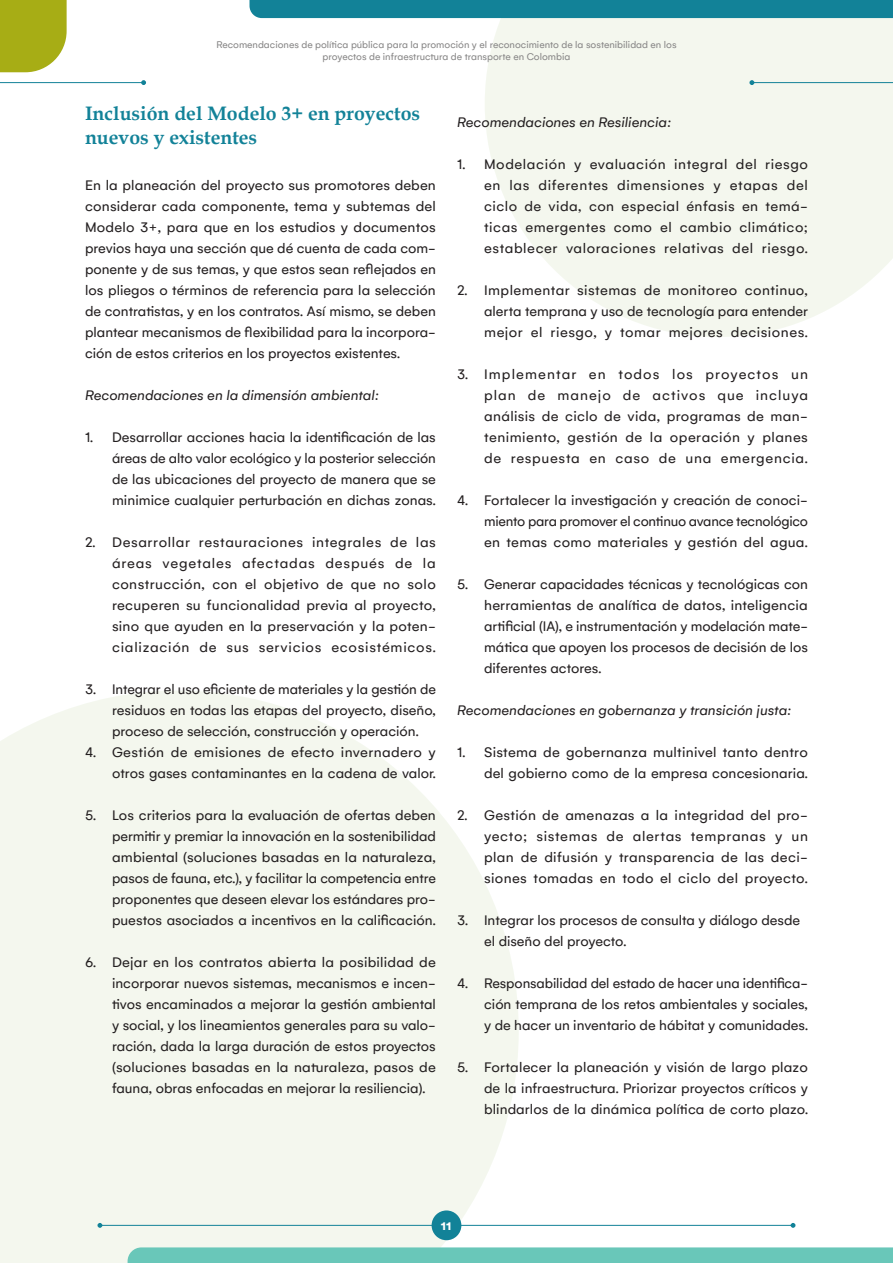
<style>
.page{position:relative;width:893px;height:1263px;background:#fff}
.page>*{position:absolute;margin:0;border:0;box-sizing:border-box;transform-origin:0 0}
.SUB-SUB_PRINCIPAL{font:700 19.5px/23.4px "Book Antiqua";color:#128298}
.PARRAFO{font:15px/21px "Gelion";letter-spacing:.005em;color:#231f20;text-align:justify}
.PARRAFO-2{font:italic 15px "Gelion";color:#231f20}
.t1{font:900 12px "Gelion";color:#fff}
.t2{font:10.5px/12px "Gelion";color:#878686;text-align:center}
</style>
<div class="page">
<svg style="left:485px;top:18px;width:408px;height:319px;background:#f5f7f0"></svg>
<svg style="left:0;top:691px;width:519px;height:572px;background:#f5f7ef"></svg>
<hr style="left:100px;top:1225px;width:693px;height:1px;background:#128298">
<svg style="left:97px;top:1223px;width:5px;height:5px"></svg>
<svg style="left:791px;top:1223px;width:4px;height:5px"></svg>
<div style="left:432px;top:1210px;width:29px;height:30px;background:#128298;border-radius:50%"></div>
<div style="left:128px;top:1247px;width:765px;height:16px;background:#69c7b9"></div>
<svg style="left:0;top:0;width:67px;height:72px;background:#adb327"></svg>
<hr style="left:0;top:82px;width:144px;height:1px;background:#128298">
<svg style="left:141px;top:80px;width:5px;height:5px"></svg>
<hr style="left:752px;top:82px;width:141px;height:1px;background:#128298">
<svg style="left:749px;top:80px;width:5px;height:5px"></svg>
<div style="left:249px;top:0;width:644px;height:18px;background:#128298"></div>
<p class="t2" style="left:216px;top:38px;width:462px">Recomendaciones de política pública para la promoción y el reconocimiento de la sostenibilidad en los proyectos de infraestructura de transporte en Colombia</p>
<p class="SUB-SUB_PRINCIPAL" style="left:85px;top:102px;width:337px">Inclusión del Modelo 3+ en proyectos nuevos y existentes</p>
<p class="PARRAFO" style="left:85px;top:174px;width:352px">En la planeación del proyecto sus promotores deben considerar cada componente, tema y subtemas del Modelo 3+, para que en los estudios y documentos previos haya una sección que dé cuenta de cada com&shy;ponente y de sus temas, y que estos sean reflejados en los pliegos o términos de referencia para la selección de contratistas, y en los contratos. Así mismo, se deben plantear mecanismos de flexibilidad para la incorpora&shy;ción de estos criterios en los proyectos existentes.</p>
<p class="PARRAFO-2" style="left:85px;top:387px;width:296px">Recomendaciones en la dimensión ambiental:</p>
<p class="PARRAFO" style="left:112px;top:426px;width:325px;text-indent:-27px">1. Desarrollar acciones hacia la identificación de las áreas de alto valor ecológico y la posterior selección de las ubicaciones del proyecto de manera que se minimice cualquier perturbación en dichas zonas.</p>
<p class="PARRAFO" style="left:112px;top:531px;width:325px;text-indent:-27px">2. Desarrollar restauraciones integrales de las áreas vegetales afectadas después de la construcción, con el objetivo de que no solo recuperen su funcionalidad previa al proyecto, sino que ayuden en la preservación y la poten&shy;cialización de sus servicios ecosistémicos.</p>
<p class="PARRAFO" style="left:112px;top:678px;width:325px;text-indent:-27px">3. Integrar el uso eficiente de materiales y la gestión de residuos en todas las etapas del proyecto, diseño, proceso de selección, construcción y operación.</p>
<p class="PARRAFO" style="left:85px;top:741px;width:352px;text-align:right">4. Gestión de emisiones de efecto invernadero y otros gases contaminantes en la cadena de valor.</p>
<p class="PARRAFO" style="left:112px;top:804px;width:325px;text-indent:-27px">5. Los criterios para la evaluación de ofertas deben permitir y premiar la innovación en la sostenibilidad ambiental (soluciones basadas en la naturaleza, pasos de fauna, etc.), y facilitar la competencia entre proponentes que deseen elevar los estándares pro&shy;puestos asociados a incentivos en la calificación.</p>
<p class="PARRAFO" style="left:112px;top:951px;width:325px;text-indent:-27px">6. Dejar en los contratos abierta la posibilidad de incorporar nuevos sistemas, mecanismos e incen&shy;tivos encaminados a mejorar la gestión ambiental y social, y los lineamientos generales para su valo&shy;ración, dada la larga duración de estos proyectos (soluciones basadas en la naturaleza, pasos de fauna, obras enfocadas en mejorar la resiliencia).</p>
<p class="PARRAFO-2" style="left:457px;top:114px;width:216px">Recomendaciones en Resiliencia:</p>
<p class="PARRAFO" style="left:484px;top:153px;width:325px;text-indent:-27px">1. Modelación y evaluación integral del riesgo en las diferentes dimensiones y etapas del ciclo de vida, con especial énfasis en temá&shy;ticas emergentes como el cambio climático; establecer valoraciones relativas del riesgo.</p>
<p class="PARRAFO" style="left:484px;top:279px;width:325px;text-indent:-27px">2. Implementar sistemas de monitoreo continuo, alerta temprana y uso de tecnología para entender mejor el riesgo, y tomar mejores decisiones.</p>
<p class="PARRAFO" style="left:484px;top:363px;width:325px;text-indent:-27px">3. Implementar en todos los proyectos un plan de manejo de activos que incluya análisis de ciclo de vida, programas de man&shy;tenimiento, gestión de la operación y planes de respuesta en caso de una emergencia.</p>
<p class="PARRAFO" style="left:484px;top:489px;width:325px;text-indent:-27px">4. Fortalecer la investigación y creación de conoci&shy;miento para promover el continuo avance tecnológico en temas como materiales y gestión del agua.</p>
<p class="PARRAFO" style="left:484px;top:573px;width:325px;text-indent:-27px">5. Generar capacidades técnicas y tecnológicas con herramientas de analítica de datos, inteligencia artificial (IA), e instrumentación y modelación mate&shy;mática que apoyen los procesos de decisión de los diferentes actores.</p>
<p class="PARRAFO-2" style="left:457px;top:702px;width:336px">Recomendaciones en gobernanza y transición justa:</p>
<p class="PARRAFO" style="left:457px;top:741px;width:352px;text-align:right">1. Sistema de gobernanza multinivel tanto dentro del gobierno como de la empresa concesionaria.</p>
<p class="PARRAFO" style="left:484px;top:804px;width:325px;text-indent:-27px">2. Gestión de amenazas a la integridad del pro&shy;yecto; sistemas de alertas tempranas y un plan de difusión y transparencia de las deci&shy;siones tomadas en todo el ciclo del proyecto.</p>
<p class="PARRAFO" style="left:484px;top:909px;width:317px;text-indent:-27px">3. Integrar los procesos de consulta y diálogo desde el diseño del proyecto.</p>
<p class="PARRAFO" style="left:484px;top:972px;width:325px;text-indent:-27px">4. Responsabilidad del estado de hacer una identifica&shy;ción temprana de los retos ambientales y sociales, y de hacer un inventario de hábitat y comunidades.</p>
<p class="PARRAFO" style="left:484px;top:1056px;width:325px;text-indent:-27px">5. Fortalecer la planeación y visión de largo plazo de la infraestructura. Priorizar proyectos críticos y blindarlos de la dinámica política de corto plazo.</p>
<p class="t1" style="left:441px;top:1218px;width:12px">11</p>
</div>
